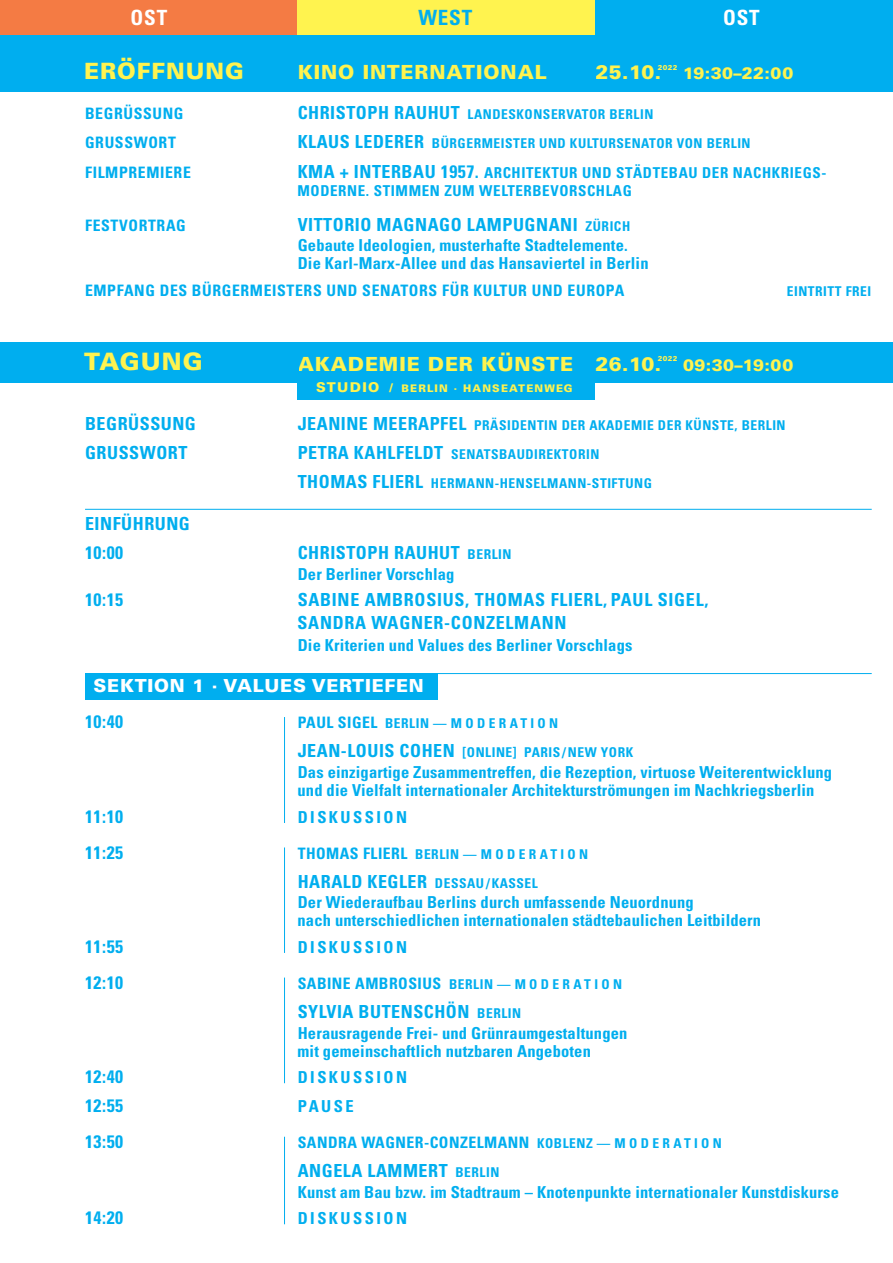
<style>
.page{position:relative;width:893px;height:1263px;background:#fff}
.page>*{position:absolute;margin:0;border:0;box-sizing:border-box;transform-origin:0 0}
.t1{font:900 24px "Univers";letter-spacing:.04em;color:#fff34f}
.t2{font:900 22.5px "Univers";letter-spacing:.04em;color:#fff34f}
.t3{font:700 condensed 21px "Univers";letter-spacing:.04em;color:#fff}
.t4{font:700 condensed 21px "Univers";color:#00aeef}
.t5{font:900 19.5px "Univers";letter-spacing:.045em;color:#fff34f}
.t6{font:700 condensed 18px/22.5px "Univers";letter-spacing:.03em;color:#00aeef}
.t7{font:700 condensed 18px "Univers";letter-spacing:.03em;color:#fff}
.t8{font:900 18px "Univers";letter-spacing:.04em;color:#fff}
.t9{font:700 condensed 16.5px/18px "Univers";letter-spacing:.01em;color:#00aeef}
.t10{font:700 condensed 16.5px "Univers";letter-spacing:.15em;color:#00aeef}
.t11{font:900 16.5px "Univers";letter-spacing:.02em;color:#fff34f}
.t12{font:700 condensed 15.75px "Univers";letter-spacing:.04em;color:#00aeef}
.t13{font:700 condensed 15px/18px "Univers";letter-spacing:.04em;color:#00aeef}
.t14{font:700 condensed 13.5px "Univers";letter-spacing:.04em;color:#00aeef}
.t15{font:900 10.5px "Univers";letter-spacing:.11em;color:#fff34f}
.t16{font:900 7.05px "Univers";letter-spacing:.055em;color:#fff34f}
.s1{font-size:18px}
.s2{font-size:13.5px}
.s3{font-size:12px}
.s4{font-size:22.5px}
.s5{font-size:15.75px}
</style>
<div class="page">
<div style="left:0;top:0;width:893px;height:60px;background:#00aeef"></div>
<hr style="left:85px;top:509px;width:787px;height:1px;background:#00aeef">
<hr style="left:85px;top:673px;width:787px;height:1px;background:#00aeef">
<div style="left:595px;top:51px;width:298px;height:40px;background:#00aeef"></div>
<div style="left:0;top:51px;width:298px;height:40px;background:#00aeef"></div>
<div style="left:298px;top:51px;width:298px;height:40px;background:#00aeef"></div>
<div style="left:0;top:0;width:298px;height:34px;background:#f47b44"></div>
<div style="left:298px;top:0;width:297px;height:34px;background:#fff34f"></div>
<div style="left:298px;top:342px;width:298px;height:41px;background:#00aeef"></div>
<div style="left:0;top:342px;width:298px;height:41px;background:#00aeef"></div>
<div style="left:595px;top:342px;width:298px;height:41px;background:#00aeef"></div>
<div style="left:298px;top:380px;width:297px;height:20px;background:#00aeef"></div>
<div style="left:85px;top:673px;width:353px;height:26px;background:#00aeef"></div>
<hr style="left:284px;top:717px;width:1px;height:106px;background:#00aeef">
<hr style="left:284px;top:847px;width:1px;height:106px;background:#00aeef">
<hr style="left:284px;top:977px;width:1px;height:106px;background:#00aeef">
<hr style="left:284px;top:1137px;width:1px;height:87px;background:#00aeef">
<p class="t3" style="left:130px;top:9px;width:38px">OST</p>
<p class="t4" style="left:418px;top:9px;width:55px">WEST</p>
<p class="t3" style="left:723px;top:9px;width:38px">OST</p>
<p class="t2" style="left:84px;top:63px;width:161px">ERÖFFNUNG</p>
<p class="t5" style="left:298px;top:65px;width:251px">KINO INTERNATIONAL</p>
<p class="t11" style="left:683px;top:68px;width:112px">19:30–22:00</p>
<p class="t5" style="left:595px;top:65px;width:67px">25.10.</p>
<p class="t16" style="left:658px;top:65px;width:21px">2022</p>
<p class="t12" style="left:85px;top:108px;width:100px">BEGRÜSSUNG</p>
<p class="t14" style="left:298px;top:110px;width:357px"><span class="s1">CHRISTOPH RAUHUT</span> LANDESKONSERVATOR BERLIN</p>
<p class="t12" style="left:85px;top:137px;width:92px">GRUSSWORT</p>
<p class="t14" style="left:298px;top:139px;width:454px"><span class="s1">KLAUS LEDERER</span> BÜRGERMEISTER UND KULTURSENATOR VON BERLIN</p>
<p class="t12" style="left:85px;top:166px;width:107px">FILMPREMIERE</p>
<p class="t13" style="left:298px;top:165px;width:530px"><span class="s1">KMA + INTERBAU 1957.</span> ARCHITEKTUR UND STÄDTEBAU DER NACHKRIEGS -<br>MODERNE. STIMMEN ZUM WELTERBEVORSCHLAG</p>
<p class="t12" style="left:85px;top:219px;width:102px">FESTVORTRAG</p>
<p class="t6" style="left:298px;top:215px;width:334px">VITTORIO MAGNAGO LAMPUGNANI <span class="s2">ZÜRICH</span></p>
<p class="t9" style="left:298px;top:238px;width:332px">Gebaute Ideologien, musterhafte Stadtelemente.</p>
<p class="t9" style="left:298px;top:256px;width:352px">Die Karl-Marx-Allee und das Hansaviertel in Berlin</p>
<p class="t12" style="left:85px;top:284px;width:541px">EMPFANG DES BÜRGERMEISTERS UND SENATORS FÜR KULTUR UND EUROPA</p>
<p class="t14" style="left:787px;top:286px;width:86px">EINTRITT FREI</p>
<p class="t1" style="left:84px;top:353px;width:120px">TAGUNG</p>
<p class="t5" style="left:298px;top:357px;width:277px">AKADEMIE DER KÜNSTE</p>
<p class="t5" style="left:595px;top:357px;width:67px">26.10.</p>
<p class="t16" style="left:658px;top:356px;width:21px">2022</p>
<p class="t11" style="left:683px;top:359px;width:112px">09:30–19:00</p>
<p class="t15" style="left:316px;top:384px;width:258px"><span class="s2">STUDIO</span> <span class="s3">/</span> BERLIN · HANSEATENWEG</p>
<p class="t6" style="left:85px;top:414px;width:112px">BEGRÜSSUNG</p>
<p class="t14" style="left:298px;top:420px;width:489px"><span class="s1">JEANINE MEERAPFEL</span> PRÄSIDENTIN DER AKADEMIE DER KÜNSTE, BERLIN</p>
<p class="t6" style="left:85px;top:443px;width:104px">GRUSSWORT</p>
<p class="t14" style="left:298px;top:449px;width:303px"><span class="s1">PETRA KAHLFELDT</span> SENATSBAUDIREKTORIN</p>
<p class="t14" style="left:298px;top:478px;width:356px"><span class="s1">THOMAS FLIERL</span> HERMANN-HENSELMANN-STIFTUNG</p>
<p class="t6" style="left:85px;top:514px;width:106px">EINFÜHRUNG</p>
<p class="t6" style="left:85px;top:543px;width:40px">10:00</p>
<p class="t6" style="left:298px;top:543px;width:215px">CHRISTOPH RAUHUT <span class="s2">BERLIN</span></p>
<p class="t9" style="left:298px;top:567px;width:158px">Der Berliner Vorschlag</p>
<p class="t6" style="left:85px;top:590px;width:40px">10:15</p>
<p class="t6" style="left:298px;top:590px;width:412px">SABINE AMBROSIUS, THOMAS FLIERL, PAUL SIGEL,<br>SANDRA WAGNER-CONZELMANN</p>
<p class="t9" style="left:298px;top:638px;width:336px">Die Kriterien und Values des Berliner Vorschlags</p>
<p class="t7" style="left:85px;top:686px;width:252px">SEKTION <span class="s4">1</span> · VALUES VERTIEFEN</p>
<p class="t6" style="left:85px;top:712px;width:40px">10:40</p>
<p class="t14" style="left:298px;top:718px;width:262px"><span class="s5">PAUL SIGEL</span> BERLIN — M O D E R AT I O N</p>
<p class="t14" style="left:298px;top:748px;width:337px"><span class="s1">JEAN-LOUIS COHEN</span> [ONLINE] PARIS/NEW YORK</p>
<p class="t9" style="left:298px;top:765px;width:536px">Das einzigartige Zusammentreffen, die Rezeption, virtuose Weiterentwicklung und die Vielfalt internationaler Architekturströmungen im Nachkriegsberlin</p>
<p class="t6" style="left:85px;top:807px;width:40px">11:10</p>
<p class="t10" style="left:298px;top:811px;width:111px">DISKUSSION</p>
<p class="t6" style="left:85px;top:843px;width:40px">11:25</p>
<p class="t14" style="left:298px;top:849px;width:292px"><span class="s5">THOMAS FLIERL</span> BERLIN — M O D E R AT I O N</p>
<p class="t14" style="left:298px;top:878px;width:242px"><span class="s1">HARALD KEGLER</span> DESSAU/KASSEL</p>
<p class="t9" style="left:298px;top:895px;width:465px">Der Wiederaufbau Berlins durch umfassende Neuordnung<br>nach unterschiedlichen internationalen städtebaulichen Leitbildern</p>
<p class="t6" style="left:85px;top:937px;width:40px">11:55</p>
<p class="t10" style="left:298px;top:941px;width:111px">DISKUSSION</p>
<p class="t6" style="left:85px;top:973px;width:40px">12:10</p>
<p class="t14" style="left:298px;top:979px;width:326px"><span class="s5">SABINE AMBROSIUS</span> BERLIN — M O D E R AT I O N</p>
<p class="t6" style="left:298px;top:1002px;width:225px">SYLVIA BUTENSCHÖN <span class="s2">BERLIN</span></p>
<p class="t9" style="left:298px;top:1025px;width:331px">Herausragende Frei- und Grünraumgestaltungen mit gemeinschaftlich nutzbaren Angeboten</p>
<p class="t6" style="left:85px;top:1067px;width:40px">12:40</p>
<p class="t10" style="left:298px;top:1071px;width:111px">DISKUSSION</p>
<p class="t6" style="left:85px;top:1096px;width:40px">12:55</p>
<p class="t9" style="left:298px;top:1099px;width:58px">PAUSE</p>
<p class="t6" style="left:85px;top:1132px;width:40px">13:50</p>
<p class="t12" style="left:298px;top:1137px;width:426px">SANDRA WAGNER-CONZELMANN <span class="s2">KOBLENZ — M O D E R AT I O N</span></p>
<p class="t6" style="left:298px;top:1161px;width:203px">ANGELA LAMMERT <span class="s2">BERLIN</span></p>
<p class="t9" style="left:298px;top:1185px;width:543px">Kunst am Bau bzw. im Stadtraum – Knotenpunkte internationaler Kunstdiskurse</p>
<p class="t6" style="left:85px;top:1208px;width:40px">14:20</p>
<p class="t10" style="left:298px;top:1212px;width:111px">DISKUSSION</p>
<p class="t8" style="left:94px;top:679px;width:332px">SEKTION 1 · VALUES VERTIEFEN</p>
</div>
